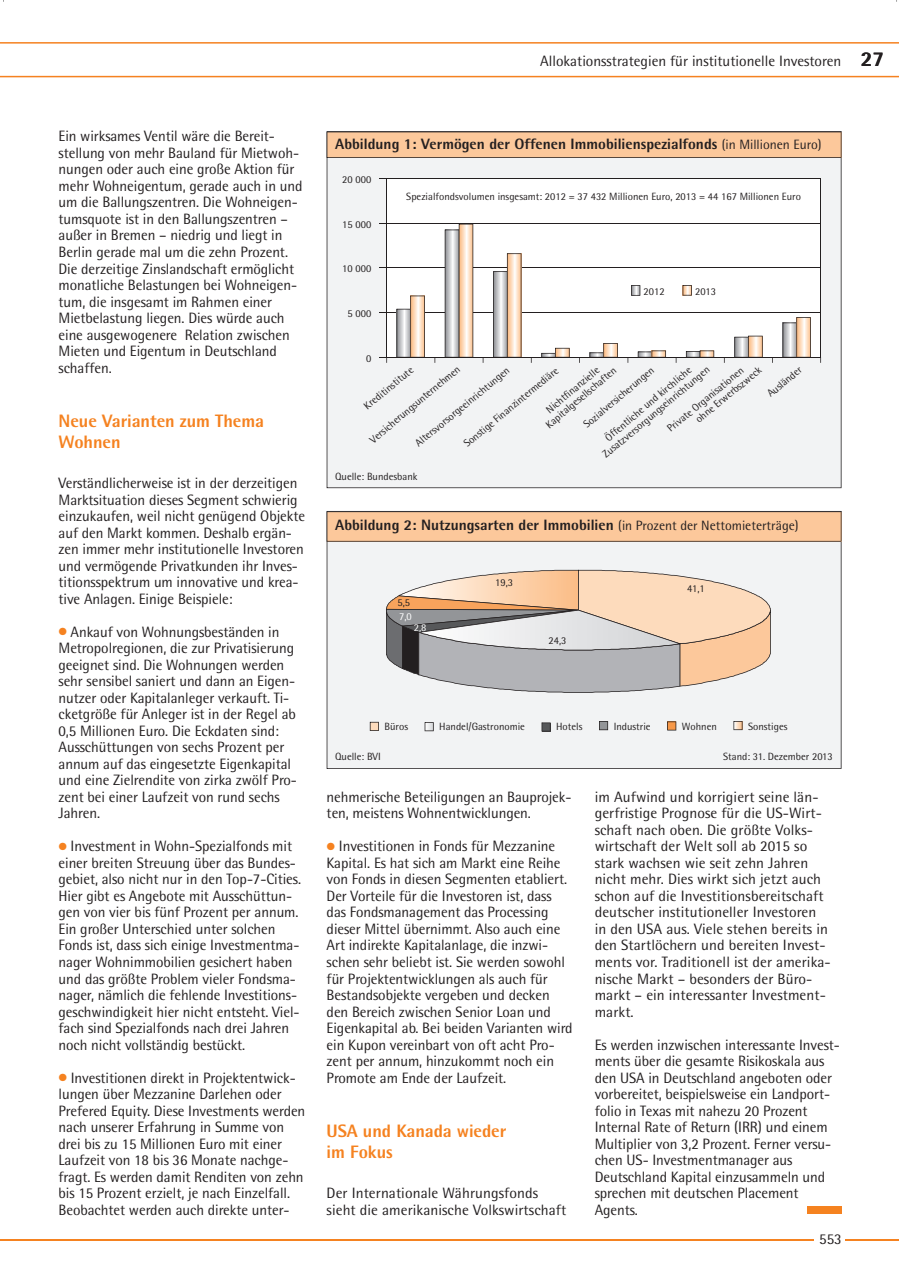
<style>
.page{position:relative;width:899px;height:1274px;background:#fff}
.page>*{position:absolute;margin:0;border:0;box-sizing:border-box;transform-origin:0 0}
.t1{font:800 18px/21px "Rotis Semi Sans";letter-spacing:-.005em;color:#f58220}
.t2{font:15px/16.5px "Rotis Semi Sans";letter-spacing:-.005em;color:#231f20}
.t3{font:800 15px "Rotis Semi Sans";color:#231f20}
.t4{font:10.5px/11.2px "Rotis Semi Sans";color:#231f20;text-align:center}
.t5{font:10.5px "Rotis Semi Sans";color:#fff}
.s1{font-weight:800;font-size:21px}
.s2{font-family:"European Pi Three";font-size:10.5px;color:#f58220}
.s3{font-weight:400;font-size:13.5px}
</style>
<div class="page">
<hr style="left:0;top:1239px;width:898px;height:1px;background:#f58220">
<div style="left:813px;top:1220px;width:31px;height:31px;background:#fff"></div>
<svg style="left:0;top:42px;width:898px;height:35px"></svg>
<svg style="left:326px;top:131px;width:515px;height:357px;fill:#f2f3f4"></svg>
<svg style="left:326px;top:541px;width:515px;height:227px;fill:#f2f3f4"></svg>
<svg style="left:326px;top:132px;width:515px;height:26px;background:#f2c095"></svg>
<svg style="left:326px;top:511px;width:515px;height:30px;background:#f3c196"></svg>
<div style="left:807px;top:1206px;width:34px;height:7px;background:#f58220"></div>
<p class="t2" style="left:540px;top:52px;width:345px">Allokationsstrategien für institutionelle Investoren <span class="s1">27</span></p>
<p class="t2" style="left:59px;top:128px;width:245px">Ein wirksames Ventil wäre die Bereit&shy;stellung von mehr Bauland für Mietwoh&shy;nungen oder auch eine große Aktion für mehr Wohneigentum, gerade auch in und um die Ballungszentren. Die Wohneigen&shy;tumsquote ist in den Ballungszentren – außer in Bremen – niedrig und liegt in Berlin gerade mal um die zehn Prozent.<br>Die derzeitige Zinslandschaft ermöglicht monatliche Belastungen bei Wohneigen&shy;tum, die insgesamt im Rahmen einer Mietbelastung liegen. Dies würde auch eine ausgewogenere Relation zwischen Mieten und Eigentum in Deutschland schaffen.</p>
<p class="t1" style="left:59px;top:409px;width:207px">Neue Varianten zum Thema<br>Wohnen</p>
<p class="t2" style="left:59px;top:474px;width:248px">Verständlicherweise ist in der derzeitigen Marktsituation dieses Segment schwierig einzukaufen, weil nicht genügend Objekte auf den Markt kommen. Deshalb ergän&shy;zen immer mehr institutionelle Investoren und vermögende Privatkunden ihr Inves&shy;titionsspektrum um innovative und krea&shy;tive Anlagen. Einige Beispiele:</p>
<p class="t2" style="left:59px;top:623px;width:240px"><span class="s2">P</span> Ankauf von Wohnungsbeständen in Metropolregionen, die zur Privatisierung geeignet sind. Die Wohnungen werden sehr sensibel saniert und dann an Eigen&shy;nutzer oder Kapitalanleger verkauft. Ti&shy;cketgröße für Anleger ist in der Regel ab 0,5 Millionen Euro. Die Eckdaten sind:<br>Ausschüttungen von sechs Prozent per annum auf das eingesetzte Eigenkapital und eine Zielrendite von zirka zwölf Pro&shy;zent bei einer Laufzeit von rund sechs Jahren.</p>
<p class="t2" style="left:59px;top:837px;width:244px"><span class="s2">P</span> Investment in Wohn-Spezialfonds mit einer breiten Streuung über das Bundes&shy;gebiet, also nicht nur in den Top-7-Cities.<br>Hier gibt es Angebote mit Ausschüttun&shy;gen von vier bis fünf Prozent per annum.<br>Ein großer Unterschied unter solchen Fonds ist, dass sich einige Investmentma&shy;nager Wohnimmobilien gesichert haben und das größte Problem vieler Fondsma&shy;nager, nämlich die fehlende Investitions&shy;geschwindigkeit hier nicht entsteht. Viel&shy;fach sind Spezialfonds nach drei Jahren noch nicht vollständig bestückt.</p>
<p class="t2" style="left:59px;top:1068px;width:248px"><span class="s2">P</span> Investitionen direkt in Projektentwick&shy;lungen über Mezzanine Darlehen oder Prefered Equity. Diese Investments werden nach unserer Erfahrung in Summe von drei bis zu 15 Millionen Euro mit einer Laufzeit von 18 bis 36 Monate nachge&shy;fragt. Es werden damit Renditen von zehn bis 15 Prozent erzielt, je nach Einzelfall.<br>Beobachtet werden auch direkte unter-</p>
<p class="t3" style="left:335px;top:135px;width:488px">Abbildung 1: Vermögen der Offenen Immobilienspezialfonds <span class="s3">(in Millionen Euro)</span></p>
<p class="t4" style="left:342px;top:174px;width:31px">20 000</p>
<p class="t4" style="left:342px;top:218px;width:31px">15 000</p>
<p class="t4" style="left:342px;top:263px;width:31px">10 000</p>
<p class="t4" style="left:347px;top:307px;width:25px">5 000</p>
<p class="t4" style="left:366px;top:352px;width:7px">0</p>
<p class="t4" style="left:406px;top:191px;width:396px">Spezialfondsvolumen insgesamt: 2012 = 37 432 Millionen Euro, 2013 = 44 167 Millionen Euro</p>
<p class="t4" style="left:643px;top:286px;width:23px">2012</p>
<p class="t4" style="left:695px;top:286px;width:23px">2013</p>
<p class="t4" style="left:686px;top:407px;width:83px;text-align:left;text-indent:-28px;rotate:-39deg">Private Organisationen ohne Erwerbszweck</p>
<p class="t4" style="left:764px;top:390px;width:43px;rotate:-39deg">Ausländer</p>
<p class="t4" style="left:367px;top:436px;width:116px;rotate:-40deg">Versicherungsunternehmen</p>
<p class="t4" style="left:593px;top:442px;width:138px;rotate:-40deg">Öffentliche und kirchliche<br>Zusatzversorgungseinrichtungen</p>
<p class="t4" style="left:536px;top:413px;width:90px;rotate:-40deg">Nichtfinanzielle<br>Kapitalgesellschaften</p>
<p class="t4" style="left:361px;top:402px;width:62px;rotate:-39deg">Kreditinstitute</p>
<p class="t4" style="left:581px;top:421px;width:90px;rotate:-40deg">Sozialversicherungen</p>
<p class="t4" style="left:461px;top:439px;width:120px;rotate:-39deg">Sonstige Finanzintermediäre</p>
<p class="t4" style="left:412px;top:439px;width:120px;rotate:-39deg">Altersvorsorgeeinrichtungen</p>
<p class="t4" style="left:335px;top:470px;width:84px">Quelle: Bundesbank</p>
<p class="t3" style="left:335px;top:515px;width:465px">Abbildung 2: Nutzungsarten der Immobilien <span class="s3">(in Prozent der Nettomieterträge)</span></p>
<p class="t4" style="left:397px;top:596px;width:14px">5,5</p>
<p class="t5" style="left:399px;top:610px;width:14px">7,0</p>
<p class="t5" style="left:414px;top:621px;width:14px">2,8</p>
<p class="t4" style="left:495px;top:576px;width:19px">19,3</p>
<p class="t4" style="left:548px;top:635px;width:19px">24,3</p>
<p class="t4" style="left:687px;top:582px;width:19px">41,1</p>
<p class="t4" style="left:384px;top:721px;width:25px">Büros</p>
<p class="t4" style="left:439px;top:721px;width:87px">Handel/Gastronomie</p>
<p class="t4" style="left:556px;top:721px;width:28px">Hotels</p>
<p class="t4" style="left:613px;top:721px;width:38px">Industrie</p>
<p class="t4" style="left:681px;top:721px;width:36px">Wohnen</p>
<p class="t4" style="left:748px;top:721px;width:41px">Sonstiges</p>
<p class="t4" style="left:335px;top:751px;width:47px">Quelle: BVI</p>
<p class="t4" style="left:723px;top:751px;width:111px">Stand: 31. Dezember 2013</p>
<p class="t2" style="left:326px;top:788px;width:246px">nehmerische Beteiligungen an Bauprojek&shy;ten, meistens Wohnentwicklungen.</p>
<p class="t2" style="left:326px;top:837px;width:247px"><span class="s2">P</span> Investitionen in Fonds für Mezzanine Kapital. Es hat sich am Markt eine Reihe von Fonds in diesen Segmenten etabliert.<br>Der Vorteile für die Investoren ist, dass das Fondsmanagement das Processing dieser Mittel übernimmt. Also auch eine Art indirekte Kapitalanlage, die inzwi&shy;schen sehr beliebt ist. Sie werden sowohl für Projektentwicklungen als auch für Bestandsobjekte vergeben und decken den Bereich zwischen Senior Loan und Eigenkapital ab. Bei beiden Varianten wird ein Kupon vereinbart von oft acht Pro&shy;zent per annum, hinzukommt noch ein Promote am Ende der Laufzeit.</p>
<p class="t2" style="left:594px;top:788px;width:237px">im Aufwind und korrigiert seine län&shy;gerfristige Prognose für die US-Wirt&shy;schaft nach oben. Die größte Volks&shy;wirtschaft der Welt soll ab 2015 so stark wachsen wie seit zehn Jahren nicht mehr. Dies wirkt sich jetzt auch schon auf die Investitionsbereitschaft deutscher institutioneller Investoren in den USA aus. Viele stehen bereits in den Startlöchern und bereiten Invest&shy;ments vor. Traditionell ist der amerika&shy;nische Markt – besonders der Büro&shy;markt – ein interessanter Investment&shy;markt.</p>
<p class="t2" style="left:594px;top:1035px;width:247px">Es werden inzwischen interessante Invest&shy;ments über die gesamte Risikoskala aus den USA in Deutschland angeboten oder vorbereitet, beispielsweise ein Landport&shy;folio in Texas mit nahezu 20 Prozent Internal Rate of Return (IRR) und einem Multiplier von 3,2 Prozent. Ferner versu&shy;chen US- Investmentmanager aus Deutschland Kapital einzusammeln und sprechen mit deutschen Placement Agents.</p>
<p class="t1" style="left:326px;top:1119px;width:181px">USA und Kanada wieder im Fokus</p>
<p class="t2" style="left:326px;top:1184px;width:241px">Der Internationale Währungsfonds sieht die amerikanische Volkswirtschaft</p>
<p class="t2" style="left:819px;top:1230px;width:24px">553</p>
</div>
